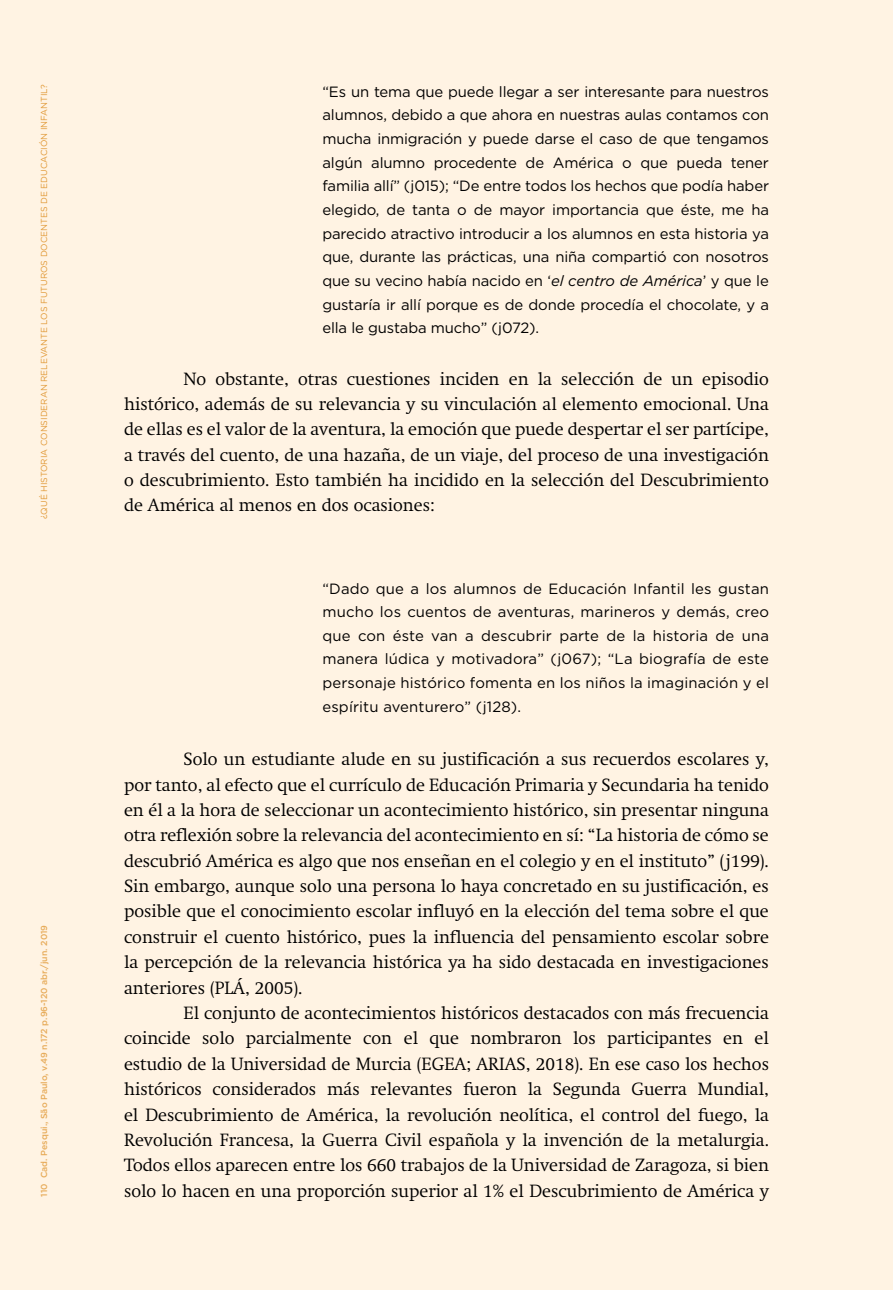
<style>
.page{position:relative;width:893px;height:1290px;background:#fff3e3}
.page>*{position:absolute;margin:0;border:0;box-sizing:border-box;transform-origin:0 0}
.t1{font:300 17.5px/25.4px "Swift";color:#000;text-align:justify}
.t2{font:14.88px/23.6px "Gotham HTF";letter-spacing:-.01em;color:#000;text-align:justify}
.t3{font:8.75px "Gotham HTF";color:#e1a13e}
.t4{font:500 8.75px "Gotham HTF";color:#e7b465}
.s1{font-style:italic}
</style>
<div class="page">
<p class="t3" style="left:39px;top:519px;width:436px;rotate:-90deg">¿QUÉ HISTORIA CONSIDERAN RELEVANTE LOS FUTUROS DOCENTES DE EDUCACIÓN INFANTIL?</p>
<p class="t4" style="left:39px;top:1196px;width:273px;rotate:-90deg">110 Cad. Pesqui., São Paulo, v.49 n.172 p.96-120 abr./jun. 2019</p>
<p class="t2" style="left:322px;top:80px;width:448px">“Es un tema que puede llegar a ser interesante para nuestros alumnos, debido a que ahora en nuestras aulas contamos con mucha inmigración y puede darse el caso de que tengamos algún alumno procedente de América o que pueda tener familia allí” (j015); “De entre todos los hechos que podía haber elegido, de tanta o de mayor importancia que éste, me ha parecido atractivo introducir a los alumnos en esta historia ya que, durante las prácticas, una niña compartió con nosotros que su vecino había nacido en ‘<span class="s1">el centro de América</span>’ y que le gustaría ir allí porque es de donde procedía el chocolate, y a ella le gustaba mucho” (j072).</p>
<p class="t1" style="left:124px;top:366px;width:646px;text-indent:60px">No obstante, otras cuestiones inciden en la selección de un episodio histórico, además de su relevancia y su vinculación al elemento emocional. Una de ellas es el valor de la aventura, la emoción que puede despertar el ser partícipe, a través del cuento, de una hazaña, de un viaje, del proceso de una investigación o descubrimiento. Esto también ha incidido en la selección del Descubrimiento de América al menos en dos ocasiones:</p>
<p class="t2" style="left:322px;top:576px;width:448px">“Dado que a los alumnos de Educación Infantil les gustan mucho los cuentos de aventuras, marineros y demás, creo que con éste van a descubrir parte de la historia de una manera lúdica y motivadora” (j067); “La biografía de este personaje histórico fomenta en los niños la imaginación y el espíritu aventurero” (j128).</p>
<p class="t1" style="left:124px;top:746px;width:646px;text-indent:60px">Solo un estudiante alude en su justificación a sus recuerdos escolares y, por tanto, al efecto que el currículo de Educación Primaria y Secundaria ha tenido en él a la hora de seleccionar un acontecimiento histórico, sin presentar ninguna otra reflexión sobre la relevancia del acontecimiento en sí: “La historia de cómo se descubrió América es algo que nos enseñan en el colegio y en el instituto” (j199).<br>Sin embargo, aunque solo una persona lo haya concretado en su justificación, es posible que el conocimiento escolar influyó en la elección del tema sobre el que construir el cuento histórico, pues la influencia del pensamiento escolar sobre la percepción de la relevancia histórica ya ha sido destacada en investigaciones anteriores (PLÁ, 2005).</p>
<p class="t1" style="left:124px;top:1000px;width:646px;text-indent:60px">El conjunto de acontecimientos históricos destacados con más frecuencia coincide solo parcialmente con el que nombraron los participantes en el estudio de la Universidad de Murcia (EGEA; ARIAS, 2018). En ese caso los hechos históricos considerados más relevantes fueron la Segunda Guerra Mundial, el Descubrimiento de América, la revolución neolítica, el control del fuego, la Revolución Francesa, la Guerra Civil española y la invención de la metalurgia.<br>Todos ellos aparecen entre los 660 trabajos de la Universidad de Zaragoza, si bien solo lo hacen en una proporción superior al 1% el Descubrimiento de América y</p>
</div>
